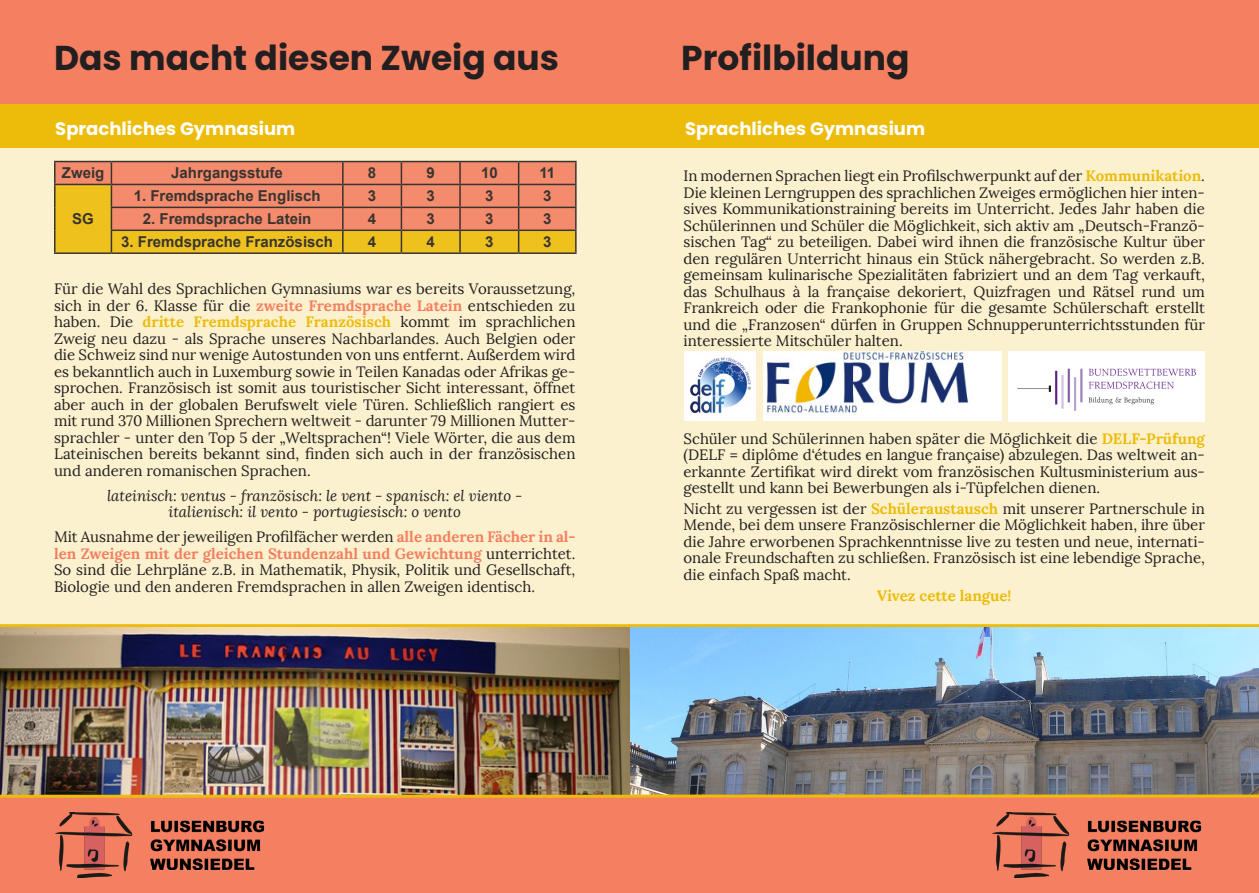
<style>
.page{position:relative;width:1259px;height:893px;background:#fff}
.page>*{position:absolute;margin:0;border:0;box-sizing:border-box;transform-origin:0 0}
.t1{font:700 34.5px "Poppins";color:#231f20}
.t2{font:700 18px "Poppins";color:#fff}
.t3{font:15px/16.5px "Lora";color:#231f20;text-align:justify}
.t4{font:700 15px "Arial";color:#231f20}
.t5{font:italic 15px/16.5px "Lora";color:#231f20;text-align:center}
.t6{font:700 15px "Lora";color:#edbc0a}
.s1{font-weight:700;color:#f48061}
.s2{font-weight:700;color:#edbc0a}
</style>
<div class="page">
<div style="left:0;top:148px;width:1259px;height:646px;background:#fbf1ce"></div>
<div style="left:0;top:797px;width:1259px;height:96px;background:#f48061"></div>
<div style="left:630px;top:0;width:629px;height:104px;background:#f48061"></div>
<div style="left:630px;top:104px;width:629px;height:44px;background:#edbc0a"></div>
<div style="left:0;top:0;width:631px;height:104px;background:#f48061"></div>
<div style="left:0;top:104px;width:631px;height:44px;background:#edbc0a"></div>
<hr style="left:54px;top:184px;width:57px;height:1px;background:#231f20">
<hr style="left:54px;top:161px;width:57px;height:1px;background:#231f20">
<hr style="left:54px;top:162px;width:2px;height:22px;background:#231f20">
<hr style="left:111px;top:161px;width:232px;height:1px;background:#231f20">
<hr style="left:343px;top:161px;width:58px;height:1px;background:#231f20">
<hr style="left:401px;top:161px;width:59px;height:1px;background:#231f20">
<hr style="left:460px;top:161px;width:58px;height:1px;background:#231f20">
<hr style="left:518px;top:161px;width:58px;height:1px;background:#231f20">
<hr style="left:54px;top:185px;width:2px;height:22px;background:#231f20">
<hr style="left:54px;top:207px;width:2px;height:23px;background:#231f20">
<hr style="left:54px;top:230px;width:2px;height:22px;background:#231f20">
<svg style="left:55px;top:162px;width:521px;height:90px;background:#e59451"></svg>
<hr style="left:54px;top:252px;width:57px;height:2px;background:#231f20">
<hr style="left:111px;top:252px;width:232px;height:2px;background:#231f20">
<hr style="left:343px;top:252px;width:58px;height:2px;background:#231f20">
<hr style="left:401px;top:252px;width:59px;height:2px;background:#231f20">
<hr style="left:460px;top:252px;width:58px;height:2px;background:#231f20">
<hr style="left:518px;top:252px;width:58px;height:2px;background:#231f20">
<hr style="left:0;top:624px;width:630px;height:3px;background:#edbc0a">
<hr style="left:629px;top:624px;width:630px;height:3px;background:#edbc0a">
<img style="left:684px;top:351px;width:71px;height:70px">
<img style="left:0;top:627px;width:1259px;height:168px">
<img style="left:1008px;top:352px;width:196px;height:69px">
<hr style="left:0;top:795px;width:630px;height:3px;background:#edbc0a">
<hr style="left:630px;top:794px;width:629px;height:3px;background:#edbc0a">
<img style="left:763px;top:352px;width:238px;height:69px">
<img style="left:55px;top:812px;width:213px;height:69px">
<img style="left:992px;top:812px;width:212px;height:69px">
<p class="t1" style="left:54px;top:38px;width:506px">Das macht diesen Zweig aus</p>
<p class="t2" style="left:55px;top:119px;width:241px">Sprachliches Gymnasium</p>
<p class="t4" style="left:62px;top:163px;width:44px">Zweig</p>
<p class="t4" style="left:171px;top:163px;width:113px">Jahrgangsstufe</p>
<p class="t4" style="left:368px;top:163px;width:10px">8</p>
<p class="t4" style="left:426px;top:163px;width:10px">9</p>
<p class="t4" style="left:481px;top:163px;width:18px">10</p>
<p class="t4" style="left:539px;top:163px;width:17px">11</p>
<p class="t4" style="left:72px;top:208px;width:23px">SG</p>
<p class="t4" style="left:134px;top:186px;width:188px">1. Fremdsprache Englisch</p>
<p class="t4" style="left:368px;top:186px;width:10px">3</p>
<p class="t4" style="left:426px;top:186px;width:10px">3</p>
<p class="t4" style="left:485px;top:186px;width:10px">3</p>
<p class="t4" style="left:543px;top:186px;width:10px">3</p>
<p class="t4" style="left:143px;top:208px;width:170px">2. Fremdsprache Latein</p>
<p class="t4" style="left:368px;top:208px;width:10px">4</p>
<p class="t4" style="left:426px;top:208px;width:10px">3</p>
<p class="t4" style="left:485px;top:208px;width:10px">3</p>
<p class="t4" style="left:543px;top:208px;width:10px">3</p>
<p class="t4" style="left:121px;top:231px;width:213px">3. Fremdsprache Französisch</p>
<p class="t4" style="left:368px;top:231px;width:10px">4</p>
<p class="t4" style="left:426px;top:231px;width:10px">4</p>
<p class="t4" style="left:485px;top:231px;width:10px">3</p>
<p class="t4" style="left:543px;top:231px;width:10px">3</p>
<p class="t3" style="left:54px;top:281px;width:523px">Für die Wahl des Sprachlichen Gymnasiums war es bereits Voraussetzung, sich in der 6. Klasse für die <span class="s1">zweite Fremdsprache Latein</span> entschieden zu haben. Die <span class="s2">dritte Fremdsprache Französisch</span> kommt im sprachlichen Zweig neu dazu - als Sprache unseres Nachbarlandes. Auch Belgien oder die Schweiz sind nur wenige Autostunden von uns entfernt. Außerdem wird es bekanntlich auch in Luxemburg sowie in Teilen Kanadas oder Afrikas ge&shy;sprochen. Französisch ist somit aus touristischer Sicht interessant, öffnet aber auch in der globalen Berufswelt viele Türen. Schließlich rangiert es mit rund 370 Millionen Sprechern weltweit - darunter 79 Millionen Mutter&shy;sprachler - unter den Top 5 der „Weltsprachen“! Viele Wörter, die aus dem Lateinischen bereits bekannt sind, finden sich auch in der französischen und anderen romanischen Sprachen.</p>
<p class="t5" style="left:107px;top:487px;width:417px">lateinisch: ventus - französisch: le vent - spanisch: el viento - italienisch: il vento - portugiesisch: o vento</p>
<p class="t3" style="left:54px;top:529px;width:523px">Mit Ausnahme der jeweiligen Profilfächer werden <span class="s1">alle anderen Fächer in al&shy;len Zweigen mit der gleichen Stundenzahl und Gewichtung</span> unterrichtet.<br>So sind die Lehrpläne z.B. in Mathematik, Physik, Politik und Gesellschaft, Biologie und den anderen Fremdsprachen in allen Zweigen identisch.</p>
<p class="t1" style="left:681px;top:38px;width:230px">Profilbildung</p>
<p class="t2" style="left:685px;top:118px;width:241px">Sprachliches Gymnasium</p>
<p class="t3" style="left:683px;top:168px;width:523px">In modernen Sprachen liegt ein Profilschwerpunkt auf der <span class="s2">Kommunikation</span>.<br>Die kleinen Lerngruppen des sprachlichen Zweiges ermöglichen hier inten&shy;sives Kommunikationstraining bereits im Unterricht. Jedes Jahr haben die Schülerinnen und Schüler die Möglichkeit, sich aktiv am „Deutsch-Franzö&shy;sischen Tag“ zu beteiligen. Dabei wird ihnen die französische Kultur über den regulären Unterricht hinaus ein Stück nähergebracht. So werden z.B. gemeinsam kulinarische Spezialitäten fabriziert und an dem Tag verkauft, das Schulhaus à la française dekoriert, Quizfragen und Rätsel rund um Frankreich oder die Frankophonie für die gesamte Schülerschaft erstellt und die „Franzosen“ dürfen in Gruppen Schnupperunterrichtsstunden für interessierte Mitschüler halten.</p>
<p class="t3" style="left:683px;top:430px;width:523px">Schüler und Schülerinnen haben später die Möglichkeit die <span class="s2">DELF-Prüfung </span>(DELF = diplôme d‘études en langue française) abzulegen. Das weltweit an&shy;erkannte Zertifikat wird direkt vom französischen Kultusministerium aus&shy;gestellt und kann bei Bewerbungen als i-Tüpfelchen dienen.</p>
<p class="t3" style="left:683px;top:500px;width:523px">Nicht zu vergessen ist der <span class="s2">Schüleraustausch</span> mit unserer Partnerschule in Mende, bei dem unsere Französischlerner die Möglichkeit haben, ihre über die Jahre erworbenen Sprachkenntnisse live zu testen und neue, internati&shy;onale Freundschaften zu schließen. Französisch ist eine lebendige Sprache, die einfach Spaß macht.</p>
<p class="t6" style="left:877px;top:585px;width:136px">Vivez cette langue!</p>
</div>
